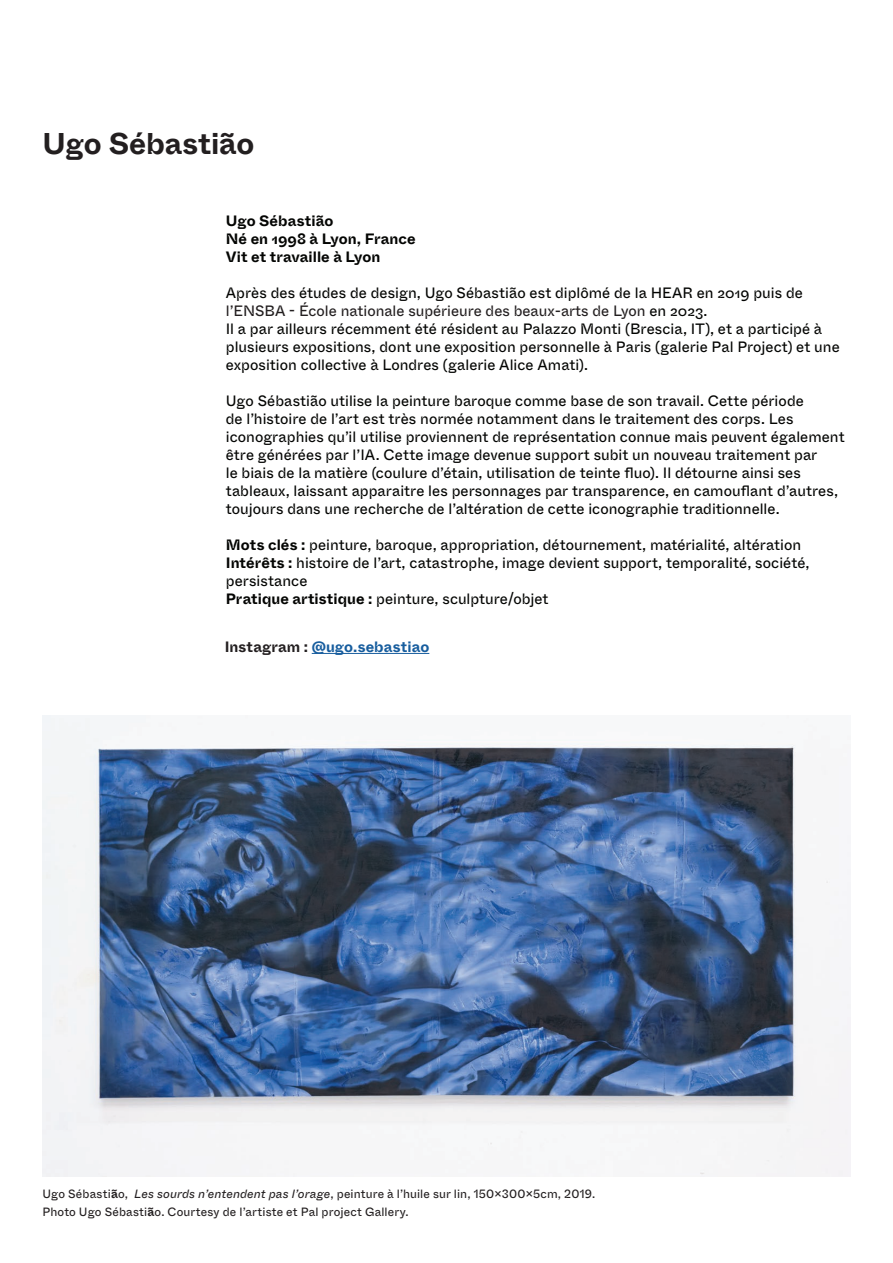
<style>
.page{position:relative;width:893px;height:1263px;background:#fff}
.page>*{position:absolute;margin:0;border:0;box-sizing:border-box;transform-origin:0 0}
.Titres_1__en-têtes{font:700 30px "ABC Whyte Inktrap";letter-spacing:-.005em;color:#231f20}
.Texte_courant{font:15px/18px "ABC Whyte Inktrap";letter-spacing:.005em;color:#040503}
.Texte_courant-2{font:700 15px "ABC Whyte Inktrap";letter-spacing:.005em;color:#040503}
.Texte_courant-3{font:700 15px "ABC Whyte Inktrap";letter-spacing:.005em;color:#175d9e}
.Texte_légendes_images{font:12px "ABC Whyte Inktrap";letter-spacing:.01em;color:#231f20}
.s1{color:#231f20}
.s2{font-weight:700}
.s3{font-style:italic}
</style>
<div class="page">
<hr style="left:312px;top:653px;width:117px;height:1px;background:#175d9e">
<img style="left:43px;top:716px;width:807px;height:460px">
<p class="Titres_1__en-têtes" style="left:43px;top:124px;width:213px">Ugo Sébastião</p>
<p class="Texte_courant-2" style="left:226px;top:211px;width:109px">Ugo Sébastião</p>
<p class="Texte_courant-2" style="left:226px;top:229px;width:191px">Né en 1998 à Lyon, France</p>
<p class="Texte_courant-2" style="left:226px;top:247px;width:156px">Vit et travaille à Lyon</p>
<p class="Texte_courant" style="left:226px;top:284px;width:578px">Après des études de design, Ugo Sébastião est diplômé de la HEAR en 2019 puis de <span class="s1">l’ENSBA - École nationale supérieure des beaux-arts de Lyon</span> en 2023.</p>
<p class="Texte_courant" style="left:226px;top:320px;width:615px">Il a par ailleurs récemment été résident au Palazzo Monti (Brescia, IT), et a participé à plusieurs expositions, dont une exposition personnelle à Paris (galerie Pal Project) et une</p>
<p class="Texte_courant" style="left:226px;top:356px;width:364px">exposition collective à Londres (galerie Alice Amati).</p>
<p class="Texte_courant" style="left:226px;top:392px;width:620px">Ugo Sébastião utilise la peinture baroque comme base de son travail. Cette période<br>de l’histoire de l’art est très normée notamment dans le traitement des corps. Les iconographies qu’il utilise proviennent de représentation connue mais peuvent également être générées par l’IA. Cette image devenue support subit un nouveau traitement par<br>le biais de la matière (coulure d’étain, utilisation de teinte fluo). Il détourne ainsi ses tableaux, laissant apparaitre les personnages par transparence, en camouflant d’autres, toujours dans une recherche de l’altération de cette iconographie traditionnelle.</p>
<p class="Texte_courant" style="left:226px;top:536px;width:577px"><span class="s2">Mots clés :</span> peinture, baroque, appropriation, détournement, matérialité, altération</p>
<p class="Texte_courant" style="left:226px;top:554px;width:585px"><span class="s2">Intérêts :</span> histoire de l’art, catastrophe, image devient support, temporalité, société, persistance</p>
<p class="Texte_courant" style="left:226px;top:590px;width:324px"><span class="s2">Pratique artistique :</span> peinture, sculpture/objet</p>
<p class="Texte_courant-3" style="left:225px;top:637px;width:206px"><span class="s1">Instagram :</span> @ugo.sebastiao</p>
<p class="Texte_légendes_images" style="left:43px;top:1186px;width:554px">Ugo Sébasti<span class="s2">ã</span>o, <span class="s3">Les sourds n’entendent pas l’orage</span>, peinture à l’huile sur lin, 150x300x5cm, 2019.</p>
<p class="Texte_légendes_images" style="left:43px;top:1204px;width:368px">Photo Ugo Sébasti<span class="s2">ã</span>o. Courtesy de l’artiste et Pal project Gallery.</p>
</div>
